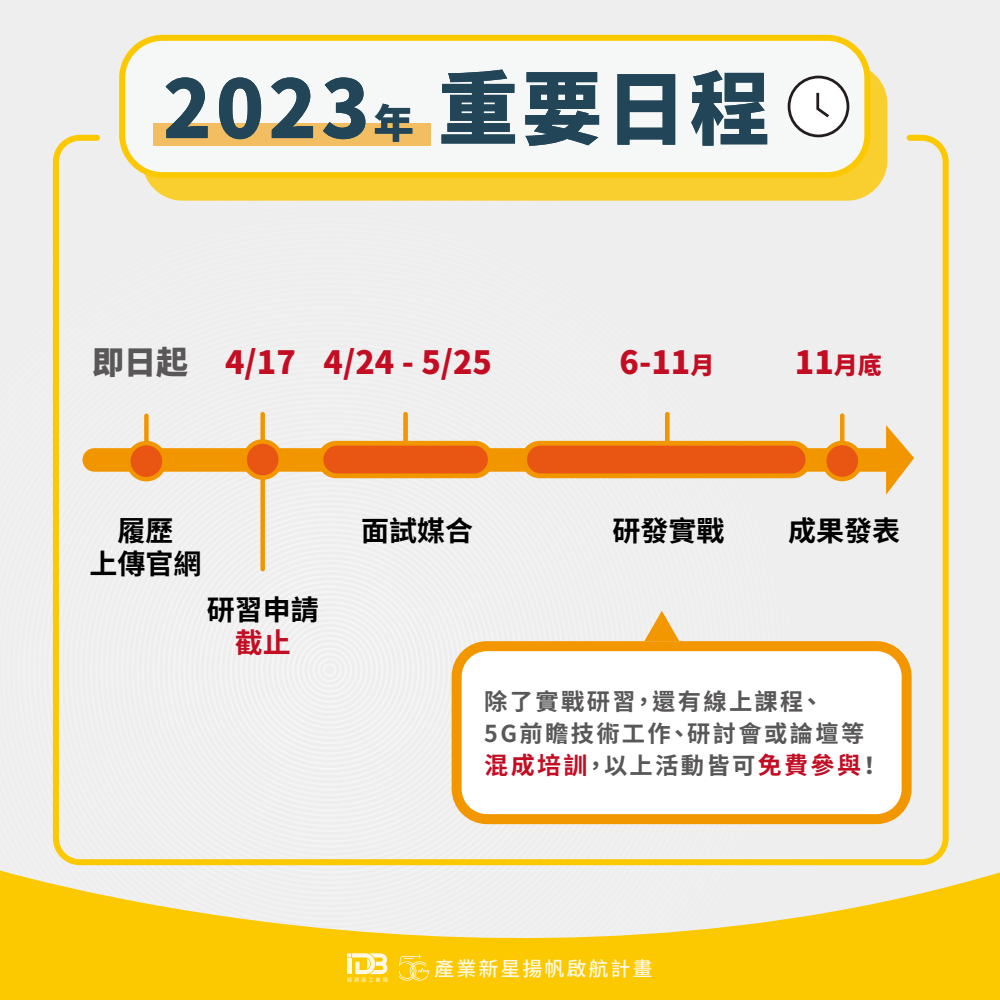
<style>
.page{position:relative;width:1000px;height:1000px;background:#eee}
.page>*{position:absolute;margin:0;border:0;box-sizing:border-box;transform-origin:0 0}
.t1{font:900 80px "Noto Sans CJ Ktc";letter-spacing:.05em;color:#224658}
.t2{font:900 32px "Noto Sans CJ Ktc";color:#c30d23}
.t3{font:700 28px/33.6px "Noto Sans CJ Ktc";color:#000;text-align:center}
.t4{font:700 28px "Noto Sans CJ Ktc";color:#c30d23}
.t5{font:700 24px "Noto Sans CJ Ktc";letter-spacing:.1em;color:#c30d23}
.t6{font:700 23.2px/31.8px "Noto Sans CJ Ktc";letter-spacing:.1em;color:#595757}
.t7{font:500 20px "Noto Sans CJ Ktc";letter-spacing:.1em;color:#fff}
.s1{font-size:40px}
.s2{color:#595757}
.s3{font-size:24px}
.s4{font-size:23.2px;color:#595757}
</style>
<div class="page">
<svg style="left:0;top:865px;width:1000px;height:135px;fill:#fcc800"></svg>
<svg style="left:82px;top:425px;width:832px;height:70px"></svg>
<svg style="left:399px;top:954px;width:30px;height:27px"></svg>
<svg style="left:347px;top:953px;width:40px;height:29px"></svg>
<div style="left:142px;top:63px;width:745px;height:138px;background:#f9cf2f;border-radius:40px"></div>
<div style="left:122px;top:38px;width:745px;height:137px;background:#f6f7f7;border-radius:40px"></div>
<div style="left:119px;top:35px;width:751px;height:143px;border:6px solid #fcc800;border-radius:40px"></div>
<div style="left:53px;top:135px;width:896px;height:730px;border:6px solid #fcc800;border-radius:24px"></div>
<div style="left:457px;top:646px;width:450px;height:173px;background:#fff;border-radius:30px"></div>
<div style="left:452px;top:641px;width:460px;height:183px;border:10px solid #f29700;border-radius:30px"></div>
<svg style="left:644px;top:611px;width:35px;height:30px"></svg>
<div style="left:144px;top:414px;width:5px;height:39px;background:#f29600;border-radius:2px"></div>
<svg style="left:126px;top:441px;width:41px;height:40px"></svg>
<hr style="left:840px;top:413px;width:4px;height:40px;background:#f29600;border-radius:2px">
<svg style="left:822px;top:441px;width:41px;height:40px"></svg>
<div style="left:260px;top:412px;width:5px;height:159px;background:#f29600;border-radius:2px"></div>
<svg style="left:242px;top:439px;width:41px;height:41px"></svg>
<div style="left:403px;top:412px;width:5px;height:41px;background:#f29600;border-radius:2px"></div>
<div style="left:665px;top:412px;width:5px;height:41px;background:#f29600;border-radius:2px"></div>
<svg style="left:317px;top:441px;width:177px;height:37px;background:#f19202"></svg>
<div style="left:323px;top:446px;width:165px;height:27px;background:#e95513;border-radius:14px"></div>
<svg style="left:521px;top:441px;width:290px;height:37px;background:#f19101"></svg>
<div style="left:527px;top:446px;width:279px;height:27px;background:#e95513;border-radius:14px"></div>
<div style="left:789px;top:77px;width:59px;height:59px;background:#fff;border-radius:50%"></div>
<div style="left:788px;top:76px;width:61px;height:61px;border:3px solid #231c1d;border-radius:50%"></div>
<svg style="left:816px;top:92px;width:13px;height:26px"></svg>
<div style="left:153px;top:123px;width:278px;height:23px;background:#f3bd62"></div>
<h1 class="t1" style="left:163px;top:64px;width:609px">2023<span class="s1">年</span> 重要日程</h1>
<h2 class="t2" style="left:92px;top:344px;width:205px"><span class="s2">即日起</span> 4/17</h2>
<h2 class="t2" style="left:620px;top:344px;width:96px">6-11<span class="s3">月</span></h2>
<h2 class="t2" style="left:795px;top:344px;width:88px">11<span class="s3">月底</span></h2>
<h2 class="t2" style="left:324px;top:344px;width:170px">4/24 - 5/25</h2>
<p class="t3" style="left:89px;top:514px;width:114px">履歷<br>上傳官網</p>
<p class="t3" style="left:207px;top:593px;width:113px">研習申請</p>
<p class="t4" style="left:235px;top:627px;width:57px">截止</p>
<p class="t3" style="left:361px;top:514px;width:113px">面試媒合</p>
<p class="t3" style="left:612px;top:514px;width:113px">研發實戰</p>
<p class="t3" style="left:788px;top:514px;width:113px">成果發表</p>
<p class="t6" style="left:484px;top:686px;width:382px">除了實戰研習，還有線上課程、<br>5G前瞻技術工作、研討會或論壇等</p>
<p class="t5" style="left:484px;top:751px;width:398px">混成培訓<span class="s4">，以上活動皆可</span>免費參與<span class="s4">！</span></p>
<p class="t7" style="left:434px;top:958px;width:220px">產業新星揚帆啟航計畫</p>
</div>
